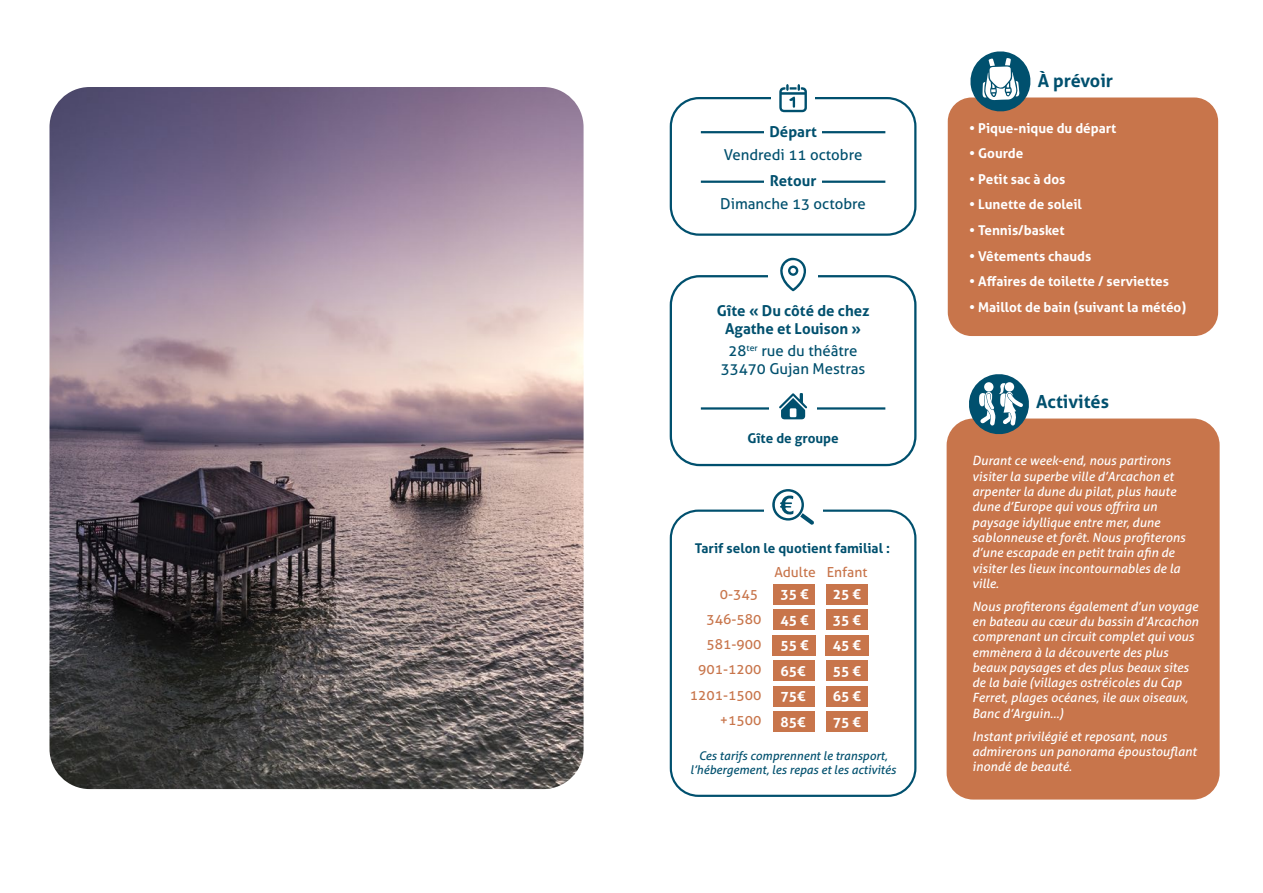
<style>
.page{position:relative;width:1263px;height:893px;background:#fff}
.page>*{position:absolute;margin:0;border:0;box-sizing:border-box;transform-origin:0 0}
.t1{font:700 18px "Aller";color:#00506e}
.t2{font:15px/18px "Aller";color:#00506e;text-align:center}
.t3{font:700 15px/18px "Aller";color:#00506e;text-align:center}
.t4{font:13.8px/25.2px "Aller";color:#c8754b;text-align:right}
.t5{font:700 13.8px/26.2px "Aller";color:#fff}
.t6{font:700 13.5px "Aller";color:#fff}
.t7{font:700 13.5px "Aller";color:#00506e}
.t8{font:italic 12.75px/15.3px "Aller";color:#fff}
.t9{font:italic 12px/14.4px "Aller";color:#00506e;text-align:center}
</style>
<div class="page">
<div style="left:947px;top:419px;width:273px;height:381px;background:#c8754b;border-radius:27px"></div>
<svg style="left:966px;top:374px;width:66px;height:61px"></svg>
<div style="left:948px;top:98px;width:270px;height:238px;background:#c8754b;border-radius:24px"></div>
<svg style="left:968px;top:51px;width:65px;height:61px"></svg>
<div style="left:670px;top:97px;width:246px;height:139px;border:2px solid #00506e;border-radius:28px"></div>
<div style="left:771px;top:91px;width:44px;height:18px;background:#fff"></div>
<svg style="left:779px;top:84px;width:28px;height:28px"></svg>
<hr style="left:701px;top:131px;width:184px;height:2px;background:#00506e">
<div style="left:765px;top:122px;width:57px;height:21px;background:#fff"></div>
<hr style="left:701px;top:181px;width:184px;height:2px;background:#00506e">
<div style="left:765px;top:171px;width:57px;height:21px;background:#fff"></div>
<div style="left:670px;top:510px;width:246px;height:287px;border:2px solid #00506e;border-radius:28px"></div>
<div style="left:764px;top:499px;width:58px;height:30px;background:#fff"></div>
<svg style="left:772px;top:489px;width:42px;height:36px"></svg>
<div style="left:774px;top:585px;width:41px;height:20px;background:#c8754b"></div>
<div style="left:774px;top:610px;width:41px;height:20px;background:#c8754b"></div>
<div style="left:773px;top:635px;width:43px;height:20px;background:#c8754b"></div>
<div style="left:774px;top:661px;width:41px;height:20px;background:#c8754b"></div>
<div style="left:826px;top:585px;width:41px;height:20px;background:#c8754b"></div>
<div style="left:826px;top:610px;width:41px;height:20px;background:#c8754b"></div>
<div style="left:825px;top:635px;width:43px;height:20px;background:#c8754b"></div>
<div style="left:826px;top:661px;width:41px;height:20px;background:#c8754b"></div>
<div style="left:774px;top:686px;width:41px;height:20px;background:#c8754b"></div>
<div style="left:826px;top:686px;width:41px;height:20px;background:#c8754b"></div>
<div style="left:774px;top:712px;width:41px;height:20px;background:#c8754b"></div>
<div style="left:826px;top:712px;width:41px;height:20px;background:#c8754b"></div>
<div style="left:670px;top:275px;width:246px;height:191px;border:2px solid #00506e;border-radius:29px"></div>
<hr style="left:701px;top:407px;width:184px;height:3px;background:#00506e">
<div style="left:768px;top:269px;width:50px;height:18px;background:#fff"></div>
<svg style="left:780px;top:258px;width:26px;height:33px"></svg>
<div style="left:769px;top:399px;width:48px;height:21px;background:#fff"></div>
<svg style="left:779px;top:393px;width:28px;height:26px"></svg>
<img style="left:50px;top:87px;width:534px;height:702px">
<p class="t3" style="left:769px;top:122px;width:49px">Départ</p>
<p class="t3" style="left:770px;top:172px;width:48px">Retour</p>
<p class="t2" style="left:724px;top:146px;width:140px">Vendredi 11 octobre</p>
<p class="t2" style="left:720px;top:195px;width:147px">Dimanche 13 octobre</p>
<p class="t3" style="left:717px;top:301px;width:154px">Gîte « Du côté de chez<br>Agathe et Louison »</p>
<p class="t2" style="left:721px;top:342px;width:146px">28<sup>ter</sup> rue du théâtre<br>33470 Gujan Mestras</p>
<p class="t7" style="left:747px;top:430px;width:93px">Gîte de groupe</p>
<p class="t7" style="left:695px;top:540px;width:196px">Tarif selon le quotient familial :</p>
<p class="t4" style="left:774px;top:559px;width:43px">Adulte</p>
<p class="t4" style="left:698px;top:581px;width:65px">0-345<br>346-580<br>581-900<br>901-1200</p>
<p class="t5" style="left:780px;top:581px;width:30px">35 €<br>45 €</p>
<p class="t5" style="left:780px;top:632px;width:30px">55 €<br>65€</p>
<p class="t4" style="left:827px;top:559px;width:42px">Enfant</p>
<p class="t5" style="left:833px;top:581px;width:30px">25 €<br>35 €</p>
<p class="t5" style="left:833px;top:632px;width:30px">45 €<br>55 €</p>
<p class="t4" style="left:690px;top:682px;width:73px">1201-1500 +1500</p>
<p class="t5" style="left:780px;top:683px;width:26px">75€</p>
<p class="t5" style="left:833px;top:683px;width:30px">65 €</p>
<p class="t5" style="left:780px;top:709px;width:26px">85€</p>
<p class="t5" style="left:833px;top:709px;width:30px">75 €</p>
<p class="t9" style="left:690px;top:748px;width:207px">Ces tarifs comprennent le transport, l’hébergement, les repas et les activités</p>
<h1 class="t1" style="left:1038px;top:69px;width:77px">À prévoir</h1>
<p class="t6" style="left:969px;top:120px;width:149px">• Pique-nique du départ</p>
<p class="t6" style="left:969px;top:145px;width:56px">• Gourde</p>
<p class="t6" style="left:969px;top:171px;width:98px">• Petit sac à dos</p>
<p class="t6" style="left:969px;top:196px;width:114px">• Lunette de soleil</p>
<p class="t6" style="left:969px;top:222px;width:97px">• Tennis/basket</p>
<p class="t6" style="left:969px;top:247px;width:124px">• Vêtements chauds</p>
<p class="t6" style="left:969px;top:273px;width:201px">• Affaires de toilette / serviettes</p>
<p class="t6" style="left:969px;top:298px;width:219px">• Maillot de bain (suivant la météo)</p>
<h1 class="t1" style="left:1036px;top:390px;width:74px">Activités</h1>
<p class="t8" style="left:972px;top:453px;width:215px">Durant ce week-end, nous partirons visiter la superbe ville d’Arcachon et arpenter la dune du pilat, plus haute dune d’Europe qui vous offrira un paysage idyllique entre mer, dune sablonneuse et forêt. Nous profiterons d’une escapade en petit train afin de visiter les lieux incontournables de la ville.</p>
<p class="t8" style="left:972px;top:598px;width:228px">Nous profiterons également d’un voyage en bateau au cœur du bassin d’Arcachon comprenant un circuit complet qui vous emmènera à la découverte des plus beaux paysages et des plus beaux sites de la baie (villages ostréicoles du Cap Ferret, plages océanes, ile aux oiseaux, Banc d’Arguin…)</p>
<p class="t8" style="left:972px;top:728px;width:226px">Instant privilégié et reposant, nous admirerons un panorama époustouflant inondé de beauté.</p>
</div>
